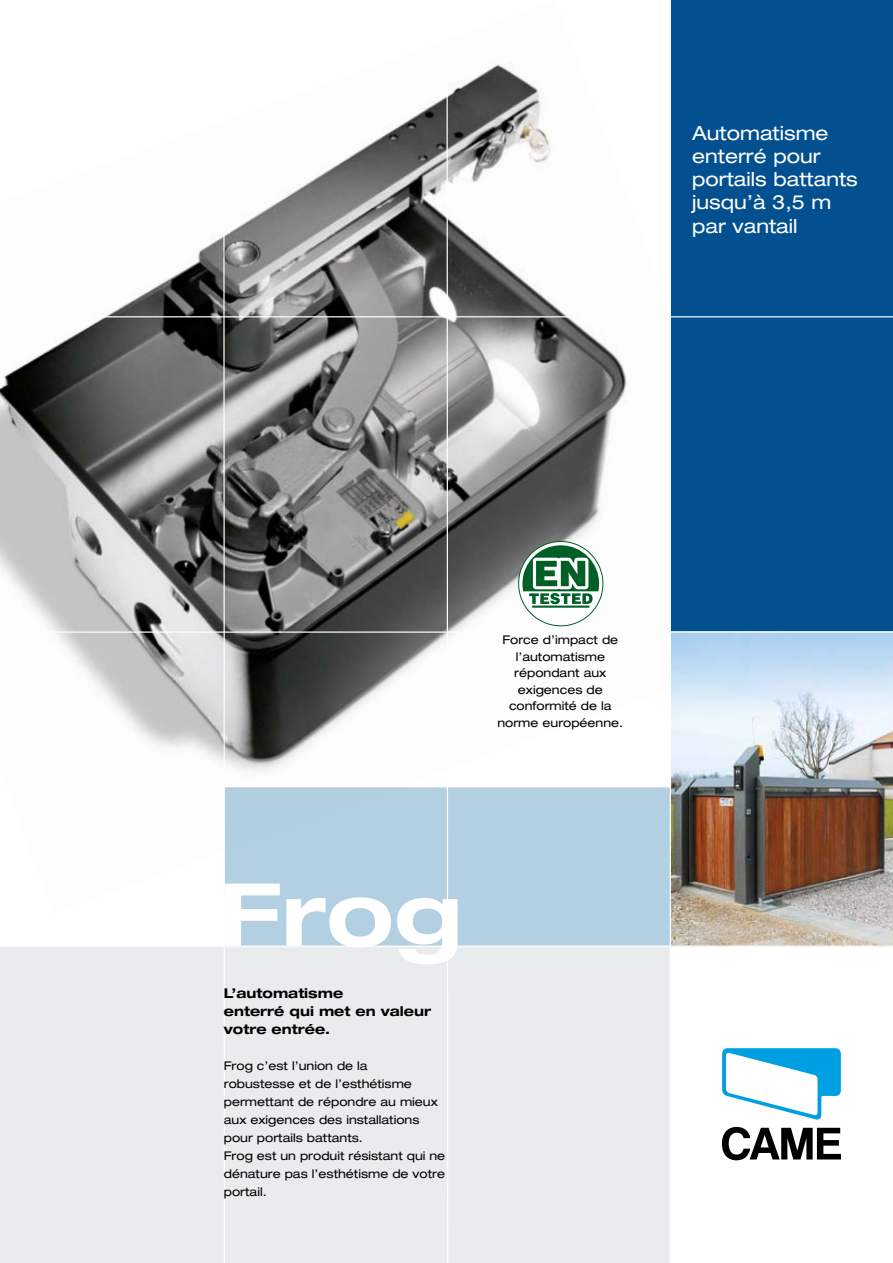
<style>
.page{position:relative;width:893px;height:1263px;background:#fff}
.page>*{position:absolute;margin:0;border:0;box-sizing:border-box;transform-origin:0 0}
.t1{font:700 expanded 87px "Helvetica Neue";color:#fff}
.t2{font:expanded 19.5px/23.2px "Helvetica Neue";color:#fff}
.t3{font:700 expanded 13.5px/18px "Helvetica Neue LT Pro";color:#000}
.t4{font:expanded 12px/18px "Helvetica Neue LT Pro";color:#000;text-align:center}
</style>
<div class="page">
<img style="left:0;top:64px;width:627px;height:708px">
<div style="left:224px;top:787px;width:446px;height:159px;background:#b3d0e2"></div>
<div style="left:0;top:946px;width:670px;height:317px;background:#e9ebec"></div>
<svg style="left:223px;top:64px;width:3px;height:1199px"></svg>
<svg style="left:446px;top:64px;width:3px;height:1199px"></svg>
<div style="left:670px;top:0;width:223px;height:799px;background:#035091"></div>
<img style="left:671px;top:633px;width:222px;height:312px">
<hr style="left:0;top:631px;width:893px;height:2px;background:#fff">
<hr style="left:0;top:945px;width:893px;height:2px;background:#fff">
<hr style="left:0;top:316px;width:893px;height:1px;background:#fff">
<hr style="left:0;top:786px;width:670px;height:1px;background:#fff">
<hr style="left:670px;top:0;width:1px;height:1263px;background:#fff">
<svg style="left:519px;top:541px;width:84px;height:85px"></svg>
<svg style="left:522px;top:545px;width:77px;height:59px"></svg>
<hr style="left:532px;top:606px;width:57px;height:2px;background:#005f27">
<svg style="left:722px;top:1048px;width:119px;height:72px"></svg>
<svg style="left:722px;top:1127px;width:119px;height:33px"></svg>
<h2 class="t2" style="left:692px;top:121px;width:167px">Automatisme enterré pour portails battants jusqu’à 3,5 m par vantail</h2>
<p class="t4" style="left:497px;top:632px;width:127px;line-height:16.5px">Force d’impact de l’automatisme répondant aux exigences de conformité de la norme européenne.</p>
<h1 class="t1" style="left:218px;top:860px;width:245px">Frog</h1>
<p class="t3" style="left:224px;top:984px;width:209px">L’automatisme<br>enterré qui met en valeur votre entrée.</p>
<p class="t4" style="left:224px;top:1057px;width:223px;text-align:left">Frog c’est l’union de la<br>robustesse et de l’esthétisme permettant de répondre au mieux aux exigences des installations pour portails battants.<br>Frog est un produit résistant qui ne dénature pas l’esthétisme de votre portail.</p>
</div>
